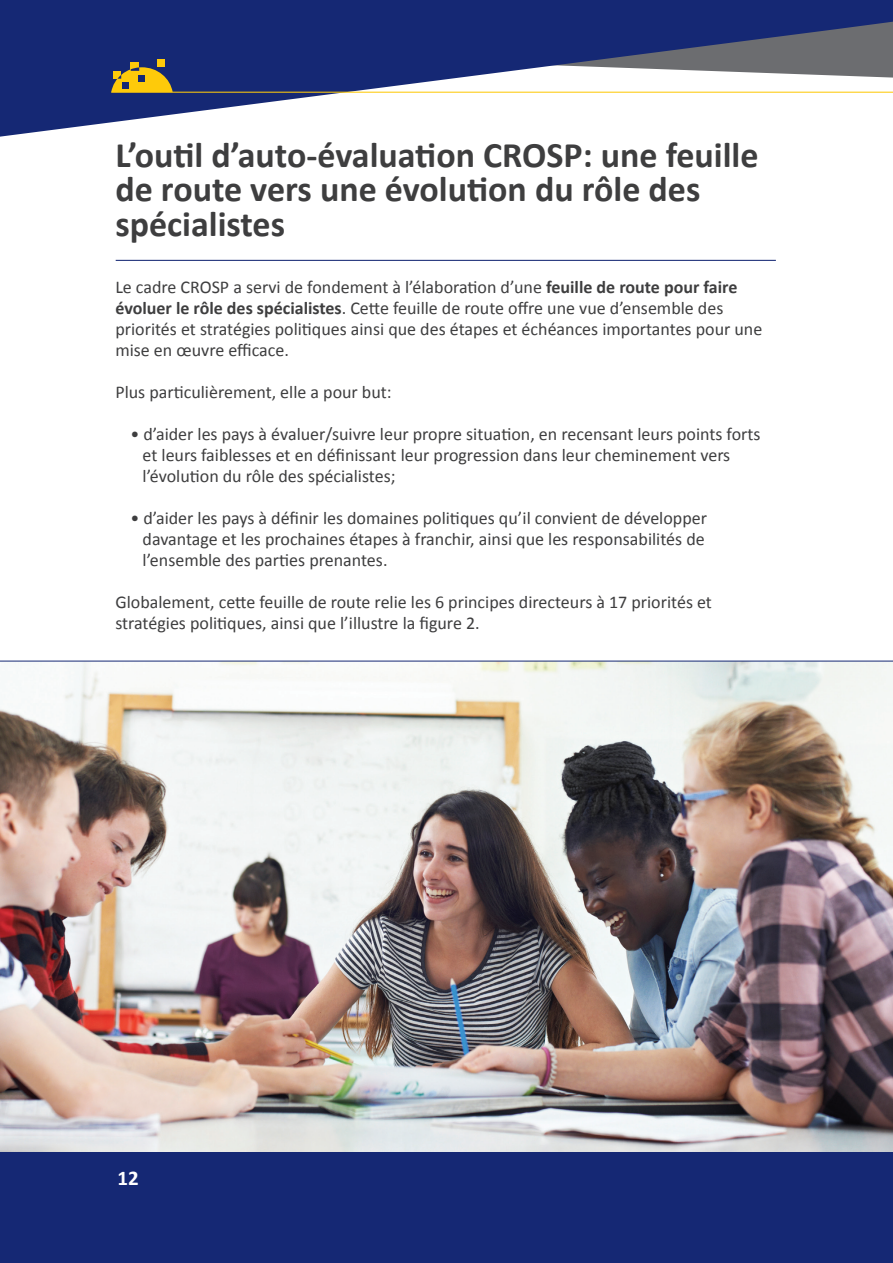
<style>
.page{position:relative;width:893px;height:1263px;background:#fff}
.page>*{position:absolute;margin:0;border:0;box-sizing:border-box;transform-origin:0 0}
.t1{font:700 36px/34.5px "Calibri";color:#3e3e3f}
.t2{font:700 21px "Calibri";color:#fff}
.t3{font:18px/21px "Calibri";color:#3e3e3f}
.s1{font-weight:700}
</style>
<div class="page">
<svg style="left:0;top:0;width:893px;height:137px;fill:#152874"></svg>
<hr style="left:111px;top:92px;width:782px;height:1px;background:#feca0a">
<div style="left:157px;top:59px;width:8px;height:8px;background:#feca0a"></div>
<div style="left:131px;top:62px;width:8px;height:9px;background:#feca0a"></div>
<svg style="left:111px;top:67px;width:62px;height:25px;background:#b7982a"></svg>
<img style="left:0;top:662px;width:893px;height:491px">
<div style="left:0;top:1153px;width:893px;height:110px;background:#152874"></div>
<hr style="left:116px;top:260px;width:660px;height:1px;background:#152874">
<hr style="left:0;top:661px;width:893px;height:1px;background:#152874">
<h1 class="t1" style="left:115px;top:136px;width:645px">L’outil d’auto-évaluation CROSP: une feuille de route vers une évolution du rôle des spécialistes</h1>
<p class="t3" style="left:115px;top:276px;width:648px">Le cadre CROSP a servi de fondement à l’élaboration d’une <span class="s1">feuille de route pour faire évoluer le rôle des spécialistes</span>. Cette feuille de route offre une vue d’ensemble des priorités et stratégies politiques ainsi que des étapes et échéances importantes pour une mise en œuvre efficace.</p>
<p class="t3" style="left:115px;top:381px;width:278px">Plus particulièrement, elle a pour but:</p>
<p class="t3" style="left:143px;top:423px;width:619px;text-indent:-12px">• d’aider les pays à évaluer/suivre leur propre situation, en recensant leurs points forts et leurs faiblesses et en définissant leur progression dans leur cheminement vers l’évolution du rôle des spécialistes;</p>
<p class="t3" style="left:143px;top:507px;width:566px;text-indent:-12px">• d’aider les pays à définir les domaines politiques qu’il convient de développer davantage et les prochaines étapes à franchir, ainsi que les responsabilités de l’ensemble des parties prenantes.</p>
<p class="t3" style="left:115px;top:591px;width:598px">Globalement, cette feuille de route relie les 6 principes directeurs à 17 priorités et stratégies politiques, ainsi que l’illustre la figure 2.</p>
<p class="t2" style="left:117px;top:1165px;width:23px">12</p>
</div>
